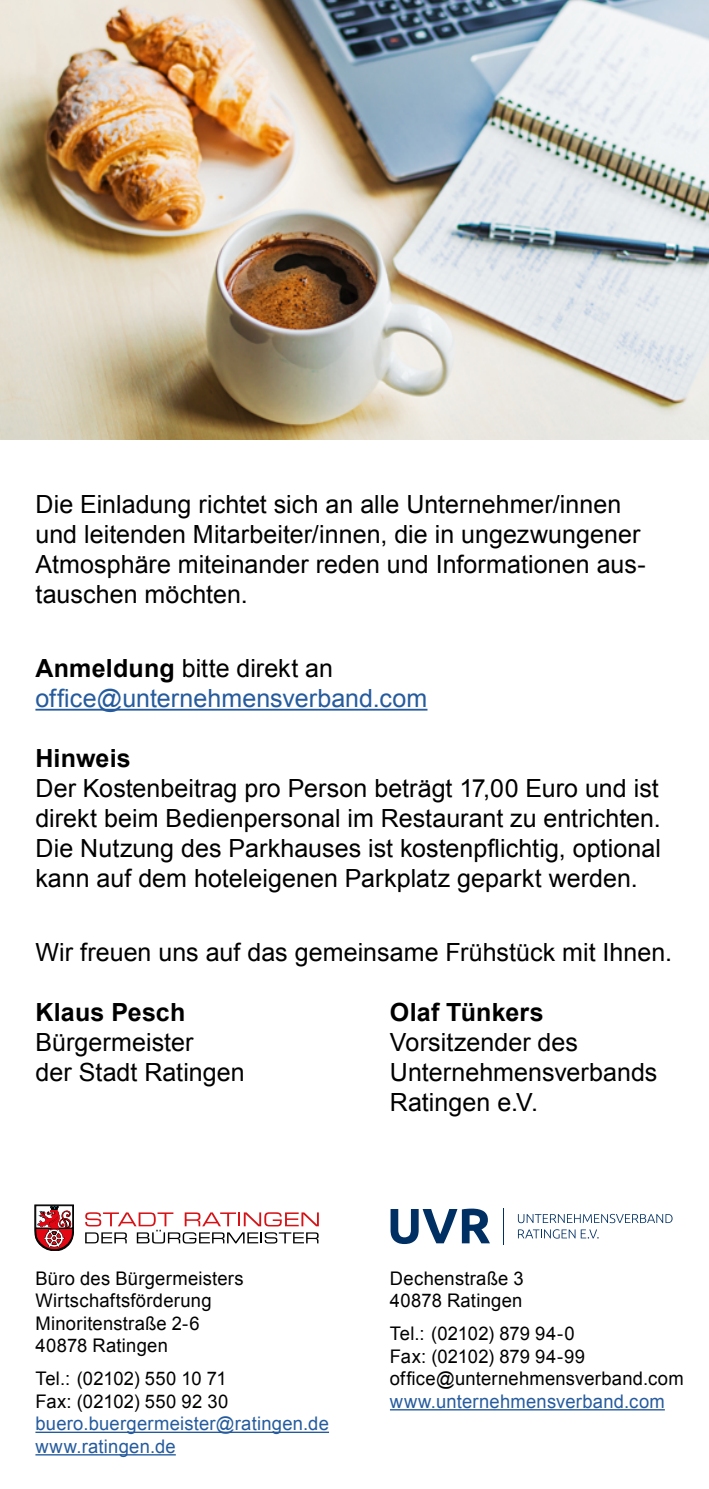
<style>
.page{position:relative;width:709px;height:1489px;background:#fff}
.page>*{position:absolute;margin:0;border:0;box-sizing:border-box;transform-origin:0 0}
.t1{font:25px/30px "Arial";color:#000}
.t2{font:25px "Arial";letter-spacing:.005em;color:#255b9d}
.t3{font:700 25px "Arial";letter-spacing:.01em;color:#000}
.t4{font:18.75px "Arial";letter-spacing:.015em;color:#000}
.t5{font:18.75px "Arial";letter-spacing:.015em;color:#255b9d}
.s1{font-weight:700}
</style>
<div class="page">
<hr style="left:35px;top:708px;width:392px;height:2px;background:#255b9d">
<hr style="left:35px;top:1431px;width:294px;height:1px;background:#255b9d">
<hr style="left:35px;top:1453px;width:141px;height:2px;background:#255b9d">
<hr style="left:390px;top:1408px;width:275px;height:2px;background:#255b9d">
<svg style="left:85px;top:1212px;width:234px;height:31px"></svg>
<svg style="left:35px;top:1204px;width:39px;height:46px"></svg>
<svg style="left:390px;top:1208px;width:100px;height:35px"></svg>
<svg style="left:518px;top:1213px;width:154px;height:10px"></svg>
<svg style="left:518px;top:1229px;width:80px;height:9px"></svg>
<hr style="left:503px;top:1208px;width:1px;height:36px;background:#003063">
<img style="left:0;top:0;width:709px;height:439px">
<p class="t1" style="left:35px;top:489px;width:611px">Die Einladung richtet sich an alle Unternehmer/innen und leitenden Mitarbeiter/innen, die in ungezwungener Atmosphäre miteinander reden und Informationen aus&shy;tauschen möchten.</p>
<p class="t1" style="left:35px;top:653px;width:299px"><span class="s1">Anmeldung</span> bitte direkt an</p>
<p class="t2" style="left:35px;top:682px;width:393px">office@unternehmensverband.com</p>
<p class="t3" style="left:35px;top:741px;width:97px">Hinweis</p>
<p class="t1" style="left:35px;top:773px;width:627px;text-align:justify">Der Kostenbeitrag pro Person beträgt 17,00 Euro und ist direkt beim Bedienpersonal im Restaurant zu entrichten.<br>Die Nutzung des Parkhauses ist kostenpflichtig, optional kann auf dem hoteleigenen Parkplatz geparkt werden.</p>
<p class="t1" style="left:35px;top:937px;width:638px">Wir freuen uns auf das gemeinsame Frühstück mit Ihnen.</p>
<p class="t3" style="left:35px;top:996px;width:151px">Klaus Pesch</p>
<p class="t3" style="left:390px;top:996px;width:155px">Olaf Tünkers</p>
<p class="t1" style="left:35px;top:1027px;width:159px">Bürgermeister</p>
<p class="t1" style="left:390px;top:1027px;width:190px">Vorsitzender des</p>
<p class="t1" style="left:35px;top:1057px;width:211px">der Stadt Ratingen</p>
<p class="t1" style="left:390px;top:1057px;width:269px">Unternehmensverbands</p>
<p class="t1" style="left:390px;top:1087px;width:149px">Ratingen e.V.</p>
<p class="t4" style="left:35px;top:1265px;width:210px">Büro des Bürgermeisters</p>
<p class="t4" style="left:35px;top:1288px;width:178px">Wirtschaftsförderung</p>
<p class="t4" style="left:35px;top:1310px;width:166px">Minoritenstraße 2-6</p>
<p class="t4" style="left:35px;top:1333px;width:134px">40878 Ratingen</p>
<p class="t4" style="left:35px;top:1366px;width:193px">Tel.: (02102) 550 10 71</p>
<p class="t4" style="left:35px;top:1388px;width:194px">Fax: (02102) 550 92 30</p>
<p class="t5" style="left:35px;top:1411px;width:295px">buero.buergermeister@ratingen.de</p>
<p class="t5" style="left:35px;top:1433px;width:142px">www.ratingen.de</p>
<p class="t4" style="left:390px;top:1265px;width:135px">Dechenstraße 3</p>
<p class="t4" style="left:390px;top:1288px;width:134px">40878 Ratingen</p>
<p class="t4" style="left:390px;top:1321px;width:186px">Tel.: (02102) 879 94-0</p>
<p class="t4" style="left:390px;top:1343px;width:197px">Fax: (02102) 879 94-99</p>
<p class="t4" style="left:390px;top:1366px;width:295px">office@unternehmensverband.com</p>
<p class="t5" style="left:390px;top:1388px;width:276px">www.unternehmensverband.com</p>
</div>
